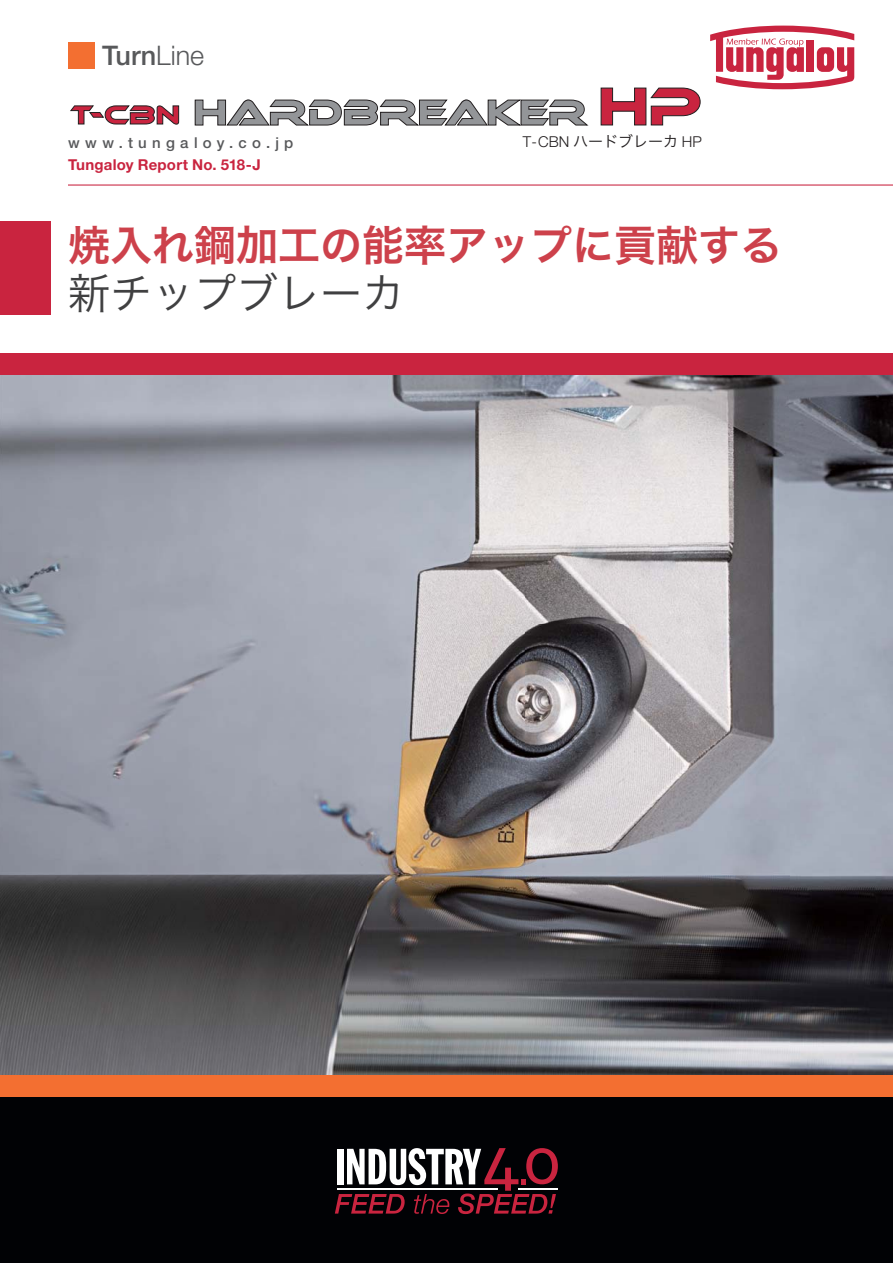
<style>
.page{position:relative;width:893px;height:1263px;background:#fff}
.page>*{position:absolute;margin:0;border:0;box-sizing:border-box;transform-origin:0 0}
.t1{font:42px "Hira Kaku Pro W6 90 pv RKSJ H";color:#cd414b}
.t2{font:42px "Hira Kaku Pro W3 90 pv RKSJ H";color:#404041}
.t3{font:34.65px "Ethnocentric";letter-spacing:.01em;color:#939598}
.t4{font:500 27px "Helvetica Neue LTW1 G";color:#58595b}
.t5{font:700 15px "Helvetica Neue LTW1 G";letter-spacing:.01em;color:#c9243f}
.t6{font:500 15px "Helvetica Neue LTW1 G";letter-spacing:.355em;color:#58595b}
.t7{font:300 15px "Helvetica Neue LTW1 G";color:#231f20}
.s1{font-weight:300}
.s2{font-size:51.15px;color:#c9243f}
.s3{font-family:"Hira Kaku Pro W3 90 pv RKSJ H";font-weight:400}
</style>
<div class="page">
<div style="left:68px;top:43px;width:27px;height:26px;background:#f36f31"></div>
<div style="left:0;top:221px;width:51px;height:94px;background:#c9243f"></div>
<hr style="left:68px;top:185px;width:825px;height:1px;background:#c9243f">
<img style="left:0;top:374px;width:893px;height:702px">
<svg style="left:194px;top:99px;width:395px;height:27px"></svg>
<svg style="left:600px;top:87px;width:101px;height:39px"></svg>
<div style="left:0;top:1097px;width:893px;height:166px;background:#010205"></div>
<div style="left:0;top:1076px;width:893px;height:21px;background:#f36f31"></div>
<svg style="left:335px;top:1148px;width:223px;height:66px"></svg>
<hr style="left:337px;top:1188px;width:160px;height:2px;background:#fff">
<hr style="left:518px;top:1188px;width:40px;height:2px;background:#fff">
<svg style="left:710px;top:26px;width:144px;height:63px"></svg>
<div style="left:0;top:353px;width:893px;height:21px;background:#c9243f"></div>
<svg style="left:70px;top:105px;width:109px;height:20px"></svg>
<h3 class="t4" style="left:102px;top:40px;width:104px">Turn<span class="s1">Line</span></h3>
<h2 class="t3" style="left:193px;top:95px;width:508px">HARDBREAKER <span class="s2">HP</span></h2>
<p class="t5" style="left:68px;top:156px;width:194px">Tungaloy Report No. 518-J</p>
<p class="t6" style="left:68px;top:134px;width:227px">www.tungaloy.co.jp</p>
<p class="t7" style="left:523px;top:136px;width:180px">T-CBN <span class="s3">ハードブレーカ</span> HP</p>
<h1 class="t1" style="left:68px;top:230px;width:715px">焼入れ鋼加工の能率アップに貢献する</h1>
<h1 class="t2" style="left:68px;top:278px;width:338px">新チップブレーカ</h1>
</div>
